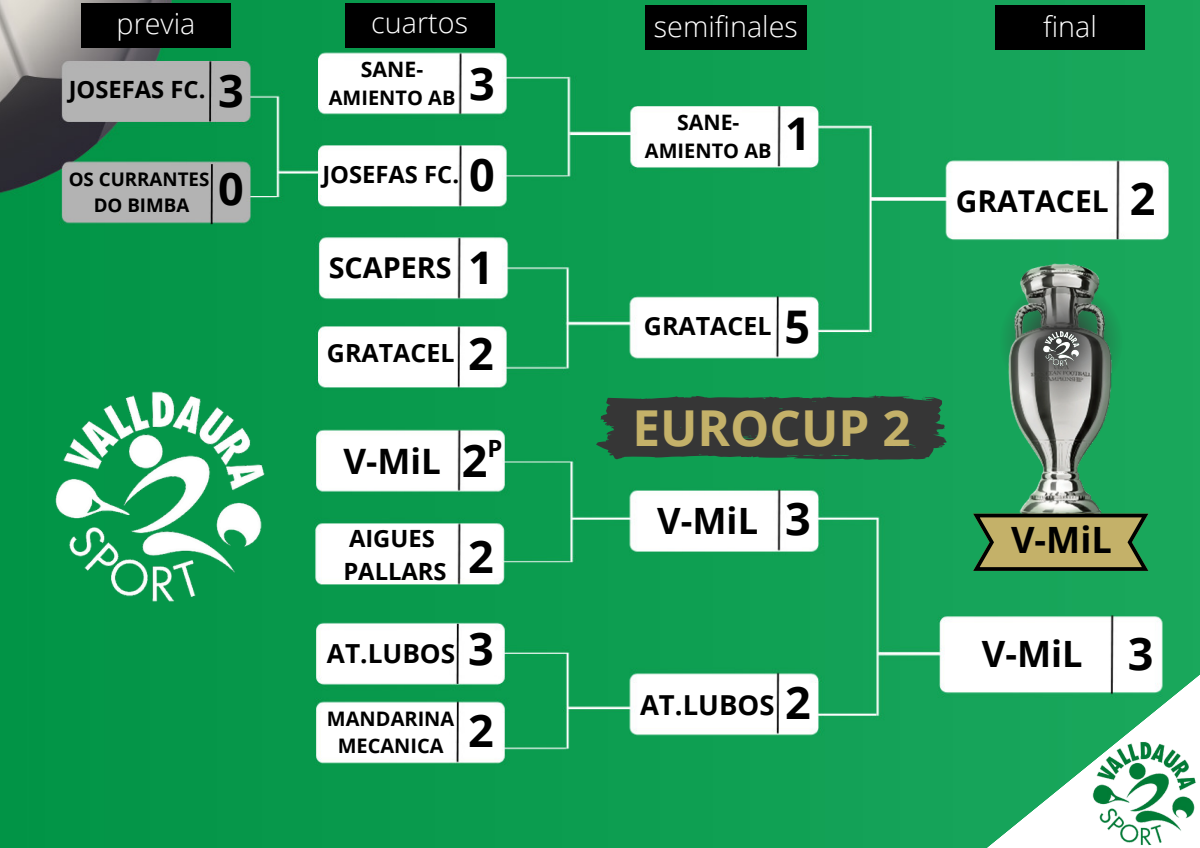
<style>
.page{position:relative;width:1200px;height:848px;background:#fff}
.page>*{position:absolute;margin:0;border:0;box-sizing:border-box;transform-origin:0 0}
.t1{font:700 49.5px "Open Sans";color:#c4b169}
.t2{font:700 45px "Open Sans";color:#000}
.t3{font:700 36.25px "Open Sans";color:#000}
.t4{font:700 35px "Open Sans";color:#000}
.t5{font:700 30px "Open Sans";color:#000}
.t6{font:300 28.75px "Open Sans";color:#fff}
.t7{font:700 28.75px "Open Sans";color:#000}
.t8{font:700 27.5px "Open Sans";color:#000}
.t9{font:700 26.25px "Open Sans";color:#000}
.t10{font:700 25px "Open Sans";color:#000}
.t11{font:700 23.75px "Open Sans";color:#000}
.t12{font:700 21.25px "Open Sans";color:#000}
.t13{font:700 20px "Open Sans";color:#000}
.t14{font:700 18.75px "Open Sans";color:#000}
</style>
<div class="page">
<img style="left:0;top:0;width:1200px;height:847px">
<svg style="left:596px;top:395px;width:351px;height:65px;background:#314339"></svg>
<img style="left:1003px;top:259px;width:115px;height:254px">
<svg style="left:999px;top:279px;width:124px;height:124px;background:#57856a"></svg>
<img style="left:1040px;top:329px;width:43px;height:39px">
<img style="left:33px;top:379px;width:256px;height:232px">
<div style="left:81px;top:3px;width:150px;height:44px;background:#000"></div>
<div style="left:345px;top:3px;width:150px;height:44px;background:#000"></div>
<div style="left:645px;top:5px;width:162px;height:44px;background:#000"></div>
<div style="left:995px;top:6px;width:150px;height:44px;background:#000"></div>
<svg style="left:942px;top:614px;width:258px;height:233px;fill:#1aa85c"></svg>
<img style="left:1089px;top:738px;width:110px;height:109px">
<svg style="left:973px;top:513px;width:175px;height:58px;background:#929155"></svg>
<p class="t6" style="left:117px;top:3px;width:80px">previa</p>
<p class="t6" style="left:371px;top:2px;width:98px">cuartos</p>
<p class="t6" style="left:654px;top:6px;width:145px">semifinales</p>
<p class="t6" style="left:1043px;top:6px;width:55px">final</p>
<p class="t11" style="left:69px;top:73px;width:138px">JOSEFAS FC.</p>
<p class="t12" style="left:361px;top:55px;width:64px">SANE-</p>
<p class="t13" style="left:329px;top:83px;width:128px">AMIENTO AB</p>
<p class="t2" style="left:469px;top:51px;width:27px">3</p>
<p class="t2" style="left:218px;top:58px;width:27px">3</p>
<p class="t14" style="left:69px;top:166px;width:142px">OS CURRANTES</p>
<p class="t14" style="left:94px;top:192px;width:97px">DO BIMBA</p>
<p class="t2" style="left:218px;top:157px;width:27px">0</p>
<p class="t11" style="left:322px;top:157px;width:138px">JOSEFAS FC.</p>
<p class="t2" style="left:469px;top:143px;width:27px">0</p>
<p class="t7" style="left:329px;top:248px;width:124px">SCAPERS</p>
<p class="t2" style="left:468px;top:235px;width:27px">1</p>
<p class="t10" style="left:327px;top:335px;width:129px">GRATACEL</p>
<p class="t2" style="left:468px;top:322px;width:27px">2</p>
<p class="t4" style="left:343px;top:436px;width:99px">V-MiL</p>
<p class="t11" style="left:488px;top:432px;width:16px">P</p>
<p class="t2" style="left:462px;top:429px;width:27px">2</p>
<p class="t11" style="left:349px;top:521px;width:87px">AIGUES</p>
<p class="t11" style="left:343px;top:554px;width:105px">PALLARS</p>
<p class="t2" style="left:468px;top:524px;width:27px">2</p>
<p class="t12" style="left:677px;top:108px;width:64px">SANE-</p>
<p class="t13" style="left:645px;top:136px;width:128px">AMIENTO AB</p>
<p class="t2" style="left:785px;top:102px;width:27px">1</p>
<p class="t10" style="left:644px;top:309px;width:129px">GRATACEL</p>
<p class="t2" style="left:785px;top:295px;width:27px">5</p>
<p class="t1" style="left:632px;top:393px;width:280px">EUROCUP 2</p>
<p class="t3" style="left:657px;top:495px;width:102px">V-MiL</p>
<p class="t2" style="left:785px;top:487px;width:27px">3</p>
<p class="t5" style="left:956px;top:180px;width:155px">GRATACEL</p>
<p class="t3" style="left:1011px;top:514px;width:102px">V-MiL</p>
<p class="t2" style="left:1130px;top:166px;width:27px">2</p>
<p class="t9" style="left:327px;top:634px;width:130px">AT.LUBOS</p>
<p class="t2" style="left:468px;top:616px;width:27px">3</p>
<p class="t13" style="left:327px;top:704px;width:129px">MANDARINA</p>
<p class="t13" style="left:338px;top:731px;width:107px">MECANICA</p>
<p class="t2" style="left:468px;top:699px;width:27px">2</p>
<p class="t8" style="left:640px;top:685px;width:136px">AT.LUBOS</p>
<p class="t2" style="left:785px;top:670px;width:27px">2</p>
<p class="t3" style="left:982px;top:628px;width:102px">V-MiL</p>
<p class="t2" style="left:1128px;top:622px;width:27px">3</p>
</div>
